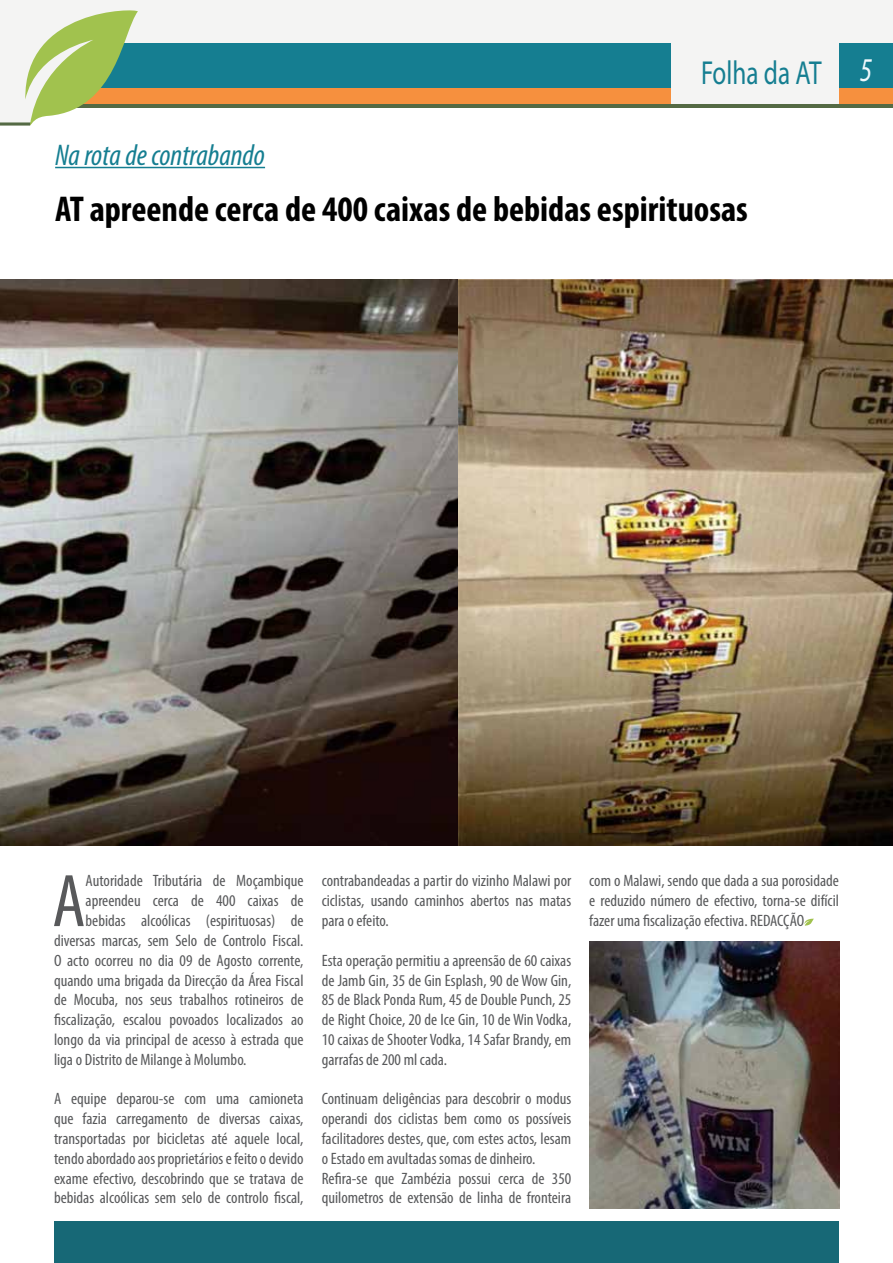
<style>
.page{position:relative;width:893px;height:1263px;background:#fff}
.page>*{position:absolute;margin:0;border:0;box-sizing:border-box;transform-origin:0 0}
.t1{font:condensed 75.3px "Myriad Pro";color:#58595b}
.t2{font:700 condensed 36px "Myriad Pro";color:#000}
.t3{font:33.3px "Myriad Pro";color:#157e91;scale:.75 1}
.t4{font:italic condensed 30px "Myriad Pro";color:#157e91}
.t5{font:condensed 16.5px/19.8px "Myriad Pro";color:#58595b;text-align:justify}
.s1{font-style:italic;color:#f0f9fd}
</style>
<div class="page">
<div style="left:0;top:0;width:893px;height:108px;background:#f4f4f3"></div>
<div style="left:54px;top:1221px;width:785px;height:42px;background:#176876"></div>
<div style="left:99px;top:44px;width:572px;height:44px;background:#157e91"></div>
<div style="left:839px;top:44px;width:54px;height:44px;background:#157e91"></div>
<div style="left:77px;top:88px;width:594px;height:16px;background:#f6903e"></div>
<div style="left:839px;top:88px;width:54px;height:16px;background:#f6903e"></div>
<hr style="left:67px;top:104px;width:826px;height:3px;background:#546a44">
<svg style="left:0;top:8px;width:138px;height:118px"></svg>
<hr style="left:55px;top:167px;width:210px;height:1px;background:#157e91">
<img style="left:0;top:279px;width:893px;height:566px">
<img style="left:589px;top:941px;width:251px;height:268px">
<svg style="left:804px;top:918px;width:10px;height:8px"></svg>
<h3 class="t4" style="left:55px;top:136px;width:211px">Na rota de contrabando</h3>
<h3 class="t3" style="left:701px;top:53px;width:230px">Folha da AT <span class="s1">5</span></h3>
<h2 class="t2" style="left:55px;top:186px;width:694px">AT apreende cerca de 400 caixas de bebidas espirituosas</h2>
<h1 class="t1" style="left:52px;top:856px;width:35px">A</h1>
<p class="t5" style="left:86px;top:871px;width:219px">Autoridade Tributária de Moçambique</p>
<p class="t5" style="left:86px;top:891px;width:219px">apreendeu cerca de 400 caixas de</p>
<p class="t5" style="left:86px;top:910px;width:219px">bebidas alcoólicas (espirituosas) de</p>
<p class="t5" style="left:54px;top:930px;width:251px">diversas marcas, sem Selo de Controlo Fiscal.</p>
<p class="t5" style="left:54px;top:950px;width:251px">O acto ocorreu no dia 09 de Agosto corrente,</p>
<p class="t5" style="left:54px;top:970px;width:251px">quando uma brigada da Direcção da Área Fiscal</p>
<p class="t5" style="left:54px;top:990px;width:251px">de Mocuba, nos seus trabalhos rotineiros de</p>
<p class="t5" style="left:54px;top:1009px;width:251px">fiscalização, escalou povoados localizados ao</p>
<p class="t5" style="left:54px;top:1029px;width:251px">longo da via principal de acesso à estrada que</p>
<p class="t5" style="left:54px;top:1049px;width:194px">liga o Distrito de Milange à Molumbo.</p>
<p class="t5" style="left:54px;top:1089px;width:251px">A equipe deparou-se com uma camioneta que fazia carregamento de diversas caixas, transportadas por bicicletas até aquele local, tendo abordado aos proprietários e feito o devido exame efectivo, descobrindo que se tratava de bebidas alcoólicas sem selo de controlo fiscal,</p>
<p class="t5" style="left:322px;top:871px;width:251px">contrabandeadas a partir do vizinho Malawi por ciclistas, usando caminhos abertos nas matas para o efeito.</p>
<p class="t5" style="left:322px;top:950px;width:251px">Esta operação permitiu a apreensão de 60 caixas de Jamb Gin, 35 de Gin Esplash, 90 de Wow Gin, 85 de Black Ponda Rum, 45 de Double Punch, 25 de Right Choice, 20 de Ice Gin, 10 de Win Vodka, 10 caixas de Shooter Vodka, 14 Safar Brandy, em garrafas de 200 ml cada.</p>
<p class="t5" style="left:322px;top:1089px;width:251px;text-align:left">Continuam deligências para descobrir o modus operandi dos ciclistas bem como os possíveis facilitadores destes, que, com estes actos, lesam o Estado em avultadas somas de dinheiro.<br>Refira-se que Zambézia possui cerca de 350 quilometros de extensão de linha de fronteira</p>
<p class="t5" style="left:589px;top:871px;width:251px">com o Malawi, sendo que dada a sua porosidade e reduzido número de efectivo, torna-se difícil fazer uma fiscalização efectiva. REDACÇÃO</p>
</div>
